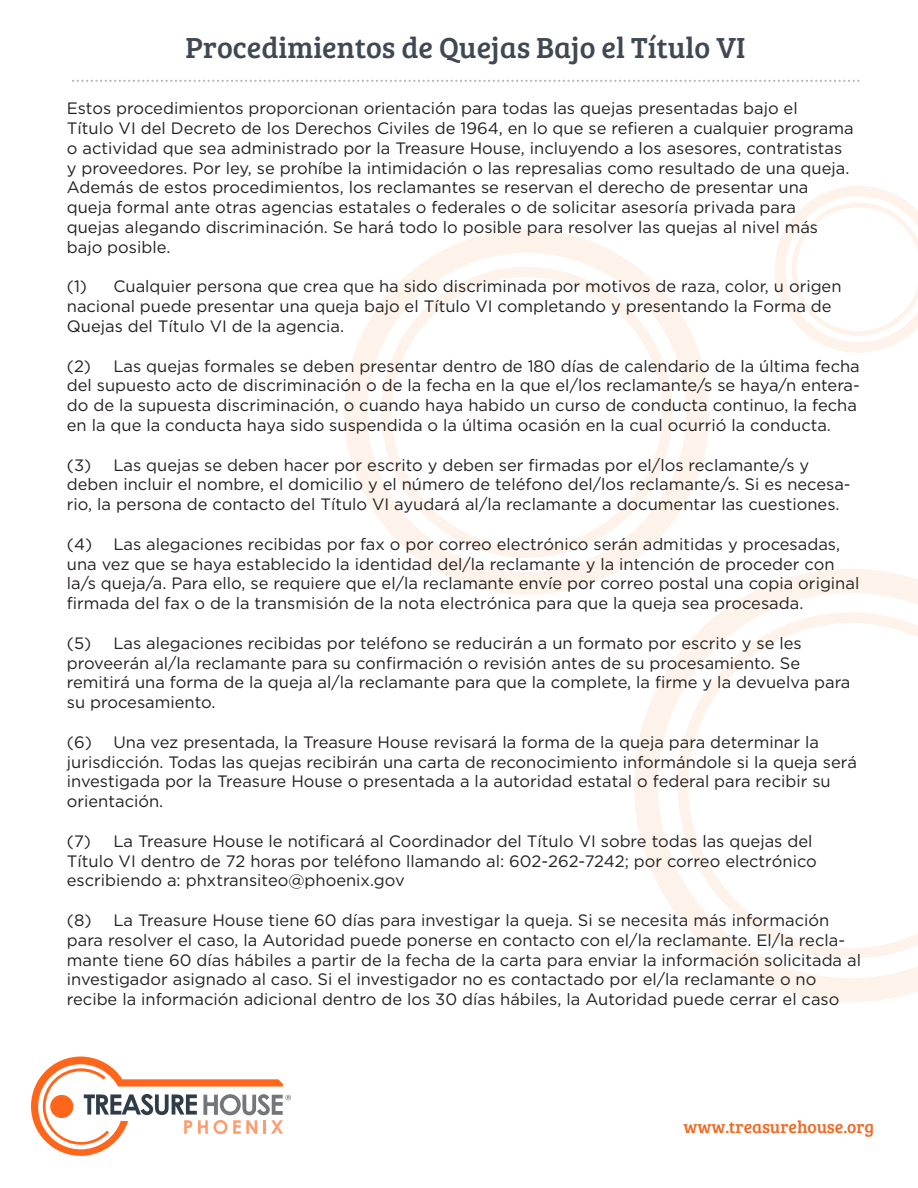
<style>
.page{position:relative;width:918px;height:1188px;background:#fff}
.page>*{position:absolute;margin:0;border:0;box-sizing:border-box;transform-origin:0 0}
.t1{font:30px "Bree Serif";color:#404953}
.t2{font:17.55px "Bree Serif";color:#f36821}
.t3{font:16.5px/19.8px "Gotham";color:#231f20}
</style>
<div class="page">
<svg style="left:634px;top:569px;width:284px;height:433px"></svg>
<svg style="left:677px;top:612px;width:241px;height:347px"></svg>
<svg style="left:344px;top:230px;width:365px;height:365px"></svg>
<svg style="left:381px;top:267px;width:292px;height:291px"></svg>
<svg style="left:775px;top:186px;width:143px;height:167px"></svg>
<svg style="left:31px;top:1057px;width:260px;height:99px"></svg>
<svg style="left:72px;top:80px;width:786px;height:2px"></svg>
<h1 class="t1" style="left:185px;top:26px;width:561px">Procedimientos de Quejas Bajo el Título VI</h1>
<p class="t3" style="left:67px;top:98px;width:788px">Estos procedimientos proporcionan orientación para todas las quejas presentadas bajo el<br>Título VI del Decreto de los Derechos Civiles de 1964, en lo que se refieren a cualquier programa o actividad que sea administrado por la Treasure House, incluyendo a los asesores, contratistas y proveedores. Por ley, se prohíbe la intimidación o las represalias como resultado de una queja.<br>Además de estos procedimientos, los reclamantes se reservan el derecho de presentar una queja formal ante otras agencias estatales o federales o de solicitar asesoría privada para<br>quejas alegando discriminación. Se hará todo lo posible para resolver las quejas al nivel más bajo posible.</p>
<p class="t3" style="left:67px;top:276px;width:776px">(1) Cualquier persona que crea que ha sido discriminada por motivos de raza, color, u origen nacional puede presentar una queja bajo el Título VI completando y presentando la Forma de<br>Quejas del Título VI de la agencia.</p>
<p class="t3" style="left:67px;top:356px;width:795px">(2) Las quejas formales se deben presentar dentro de 180 días de calendario de la última fecha del supuesto acto de discriminación o de la fecha en la que el/los reclamante/s se haya/n entera&shy;do de la supuesta discriminación, o cuando haya habido un curso de conducta continuo, la fecha en la que la conducta haya sido suspendida o la última ocasión en la cual ocurrió la conducta.</p>
<p class="t3" style="left:67px;top:455px;width:785px">(3) Las quejas se deben hacer por escrito y deben ser firmadas por el/los reclamante/s y deben incluir el nombre, el domicilio y el número de teléfono del/los reclamante/s. Si es necesa&shy;rio, la persona de contacto del Título VI ayudará al/la reclamante a documentar las cuestiones.</p>
<p class="t3" style="left:67px;top:534px;width:794px">(4) Las alegaciones recibidas por fax o por correo electrónico serán admitidas y procesadas, una vez que se haya establecido la identidad del/la reclamante y la intención de proceder con la/s queja/a. Para ello, se requiere que el/la reclamante envíe por correo postal una copia original firmada del fax o de la transmisión de la nota electrónica para que la queja sea procesada.</p>
<p class="t3" style="left:67px;top:633px;width:785px">(5) Las alegaciones recibidas por teléfono se reducirán a un formato por escrito y se les proveerán al/la reclamante para su confirmación o revisión antes de su procesamiento. Se remitirá una forma de la queja al/la reclamante para que la complete, la firme y la devuelva para su procesamiento.</p>
<p class="t3" style="left:67px;top:732px;width:792px">(6) Una vez presentada, la Treasure House revisará la forma de la queja para determinar la jurisdicción. Todas las quejas recibirán una carta de reconocimiento informándole si la queja será investigada por la Treasure House o presentada a la autoridad estatal o federal para recibir su orientación.</p>
<p class="t3" style="left:67px;top:831px;width:752px">(7) La Treasure House le notificará al Coordinador del Título VI sobre todas las quejas del<br>Título VI dentro de 72 horas por teléfono llamando al: 602-262-7242; por correo electrónico escribiendo a: phxtransiteo@phoenix.gov</p>
<p class="t3" style="left:67px;top:910px;width:796px">(8) La Treasure House tiene 60 días para investigar la queja. Si se necesita más información para resolver el caso, la Autoridad puede ponerse en contacto con el/la reclamante. El/la recla&shy;mante tiene 60 días hábiles a partir de la fecha de la carta para enviar la información solicitada al investigador asignado al caso. Si el investigador no es contactado por el/la reclamante o no recibe la información adicional dentro de los 30 días hábiles, la Autoridad puede cerrar el caso</p>
<p class="t2" style="left:684px;top:1114px;width:192px">www.treasurehouse.org</p>
</div>
